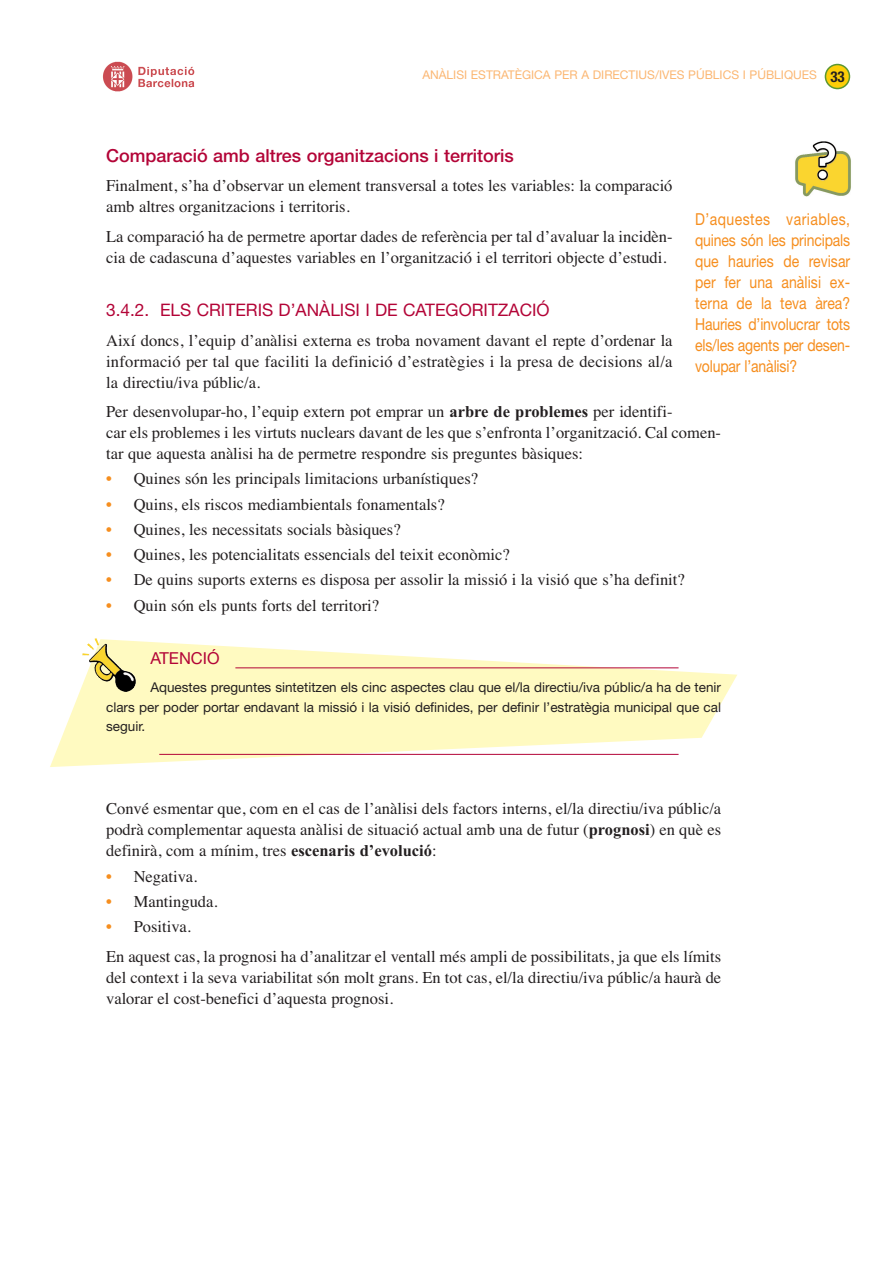
<style>
.page{position:relative;width:893px;height:1263px;background:#fff}
.page>*{position:absolute;margin:0;border:0;box-sizing:border-box;transform-origin:0 0}
.t1{font:500 18px "Helvetica Neue";color:#b30437}
.t2{font:17.25px "Helvetica Neue";color:#b30437}
.t3{font:16.5px/21px "Times";color:#231f20}
.t4{font:16.5px/21px "Helvetica Neue";letter-spacing:-.01em;color:#f68e1e;text-align:justify;scale:.85 1}
.t5{font:16.5px "Helvetica Neue";color:#b30437}
.t6{font:13.5px/19.5px "Helvetica Neue";color:#231f20;text-align:justify}
.t7{font:12px "Helvetica Neue";color:#fbb773}
.s1{font-weight:700;font-stretch:condensed;font-size:15px;color:#231f20}
.s2{font-family:"Times New Roman";font-weight:700}
.s3{color:#f68e1e}
</style>
<div class="page">
<svg style="left:825px;top:64px;width:25px;height:25px"></svg>
<img style="left:102px;top:61px;width:93px;height:31px">
<svg style="left:50px;top:641px;width:687px;height:126px;fill:#fffac1"></svg>
<hr style="left:235px;top:667px;width:443px;height:1px;background:#b30437">
<hr style="left:159px;top:754px;width:519px;height:1px;background:#b30437">
<img style="left:795px;top:141px;width:56px;height:56px">
<img style="left:82px;top:638px;width:54px;height:54px">
<p class="t7" style="left:422px;top:71px;width:424px">ANÀLISI ESTRATÈGICA PER A DIRECTIUS/IVES PÚBLICS I PÚBLIQUES <span class="s1">33</span></p>
<p class="t1" style="left:106px;top:149px;width:409px">Comparació amb altres organitzacions i territoris</p>
<p class="t3" style="left:106px;top:177px;width:568px">Finalment, s’ha d’observar un element transversal a totes les variables: la comparació amb altres organitzacions i territoris.</p>
<p class="t3" style="left:106px;top:227px;width:568px">La comparació ha de permetre aportar dades de referència per tal d’avaluar la incidèn&shy;cia de cadascuna d’aquestes variables en l’organització i el territori objecte d’estudi.</p>
<p class="t2" style="left:106px;top:304px;width:445px">3.4.2. ELS CRITERIS D’ANÀLISI I DE CATEGORITZACIÓ</p>
<p class="t3" style="left:106px;top:331px;width:568px;text-align:justify">Així doncs, l’equip d’anàlisi externa es troba novament davant el repte d’ordenar la informació per tal que faciliti la definició d’estratègies i la presa de decisions al/a la directiu/iva públic/a.</p>
<p class="t3" style="left:106px;top:403px;width:616px">Per desenvolupar-ho, l’equip extern pot emprar un <span class="s2">arbre de problemes</span> per identifi-<br>car els problemes i les virtuts nuclears davant de les que s’enfronta l’organització. Cal comen&shy;tar que aquesta anàlisi ha de permetre respondre sis preguntes bàsiques:</p>
<p class="t3" style="left:106px;top:470px;width:373px"><span class="s3">•</span> Quines són les principals limitacions urbanístiques?</p>
<p class="t3" style="left:106px;top:495px;width:340px"><span class="s3">•</span> Quins, els riscos mediambientals fonamentals?</p>
<p class="t3" style="left:106px;top:520px;width:296px"><span class="s3">•</span> Quines, les necessitats socials bàsiques?</p>
<p class="t3" style="left:106px;top:546px;width:405px"><span class="s3">•</span> Quines, les potencialitats essencials del teixit econòmic?</p>
<p class="t3" style="left:106px;top:571px;width:580px"><span class="s3">•</span> De quins suports externs es disposa per assolir la missió i la visió que s’ha definit?</p>
<p class="t3" style="left:106px;top:596px;width:274px"><span class="s3">•</span> Quin són els punts forts del territori?</p>
<p class="t5" style="left:150px;top:652px;width:71px">ATENCIÓ</p>
<p class="t6" style="left:106px;top:679px;width:616px;text-indent:44px">Aquestes preguntes sintetitzen els cinc aspectes clau que el/la directiu/iva públic/a ha de tenir clars per poder portar endavant la missió i la visió definides, per definir l’estratègia municipal que cal seguir.</p>
<p class="t4" style="left:695px;top:211px;width:184px">D’aquestes variables, quines són les principals que hauries de revisar per fer una anàlisi ex&shy;terna de la teva àrea?<br>Hauries d’involucrar tots els/les agents per desen&shy;volupar l’anàlisi?</p>
<p class="t3" style="left:106px;top:800px;width:617px;text-align:justify">Convé esmentar que, com en el cas de l’anàlisi dels factors interns, el/la directiu/iva públic/a podrà complementar aquesta anàlisi de situació actual amb una de futur (<span class="s2">prognosi</span>) en què es definirà, com a mínim, tres <span class="s2">escenaris d’evolució</span>:</p>
<p class="t3" style="left:106px;top:867px;width:93px"><span class="s3">•</span> Negativa.</p>
<p class="t3" style="left:106px;top:892px;width:113px"><span class="s3">•</span> Mantinguda.</p>
<p class="t3" style="left:106px;top:913px;width:617px;line-height:29.5px"><span class="s3">•</span> Positiva.<br>En aquest cas, la prognosi ha d’analitzar el ventall més ampli de possibilitats, ja que els límits</p>
<p class="t3" style="left:106px;top:968px;width:617px">del context i la seva variabilitat són molt grans. En tot cas, el/la directiu/iva públic/a haurà de valorar el cost-benefici d’aquesta prognosi.</p>
</div>
